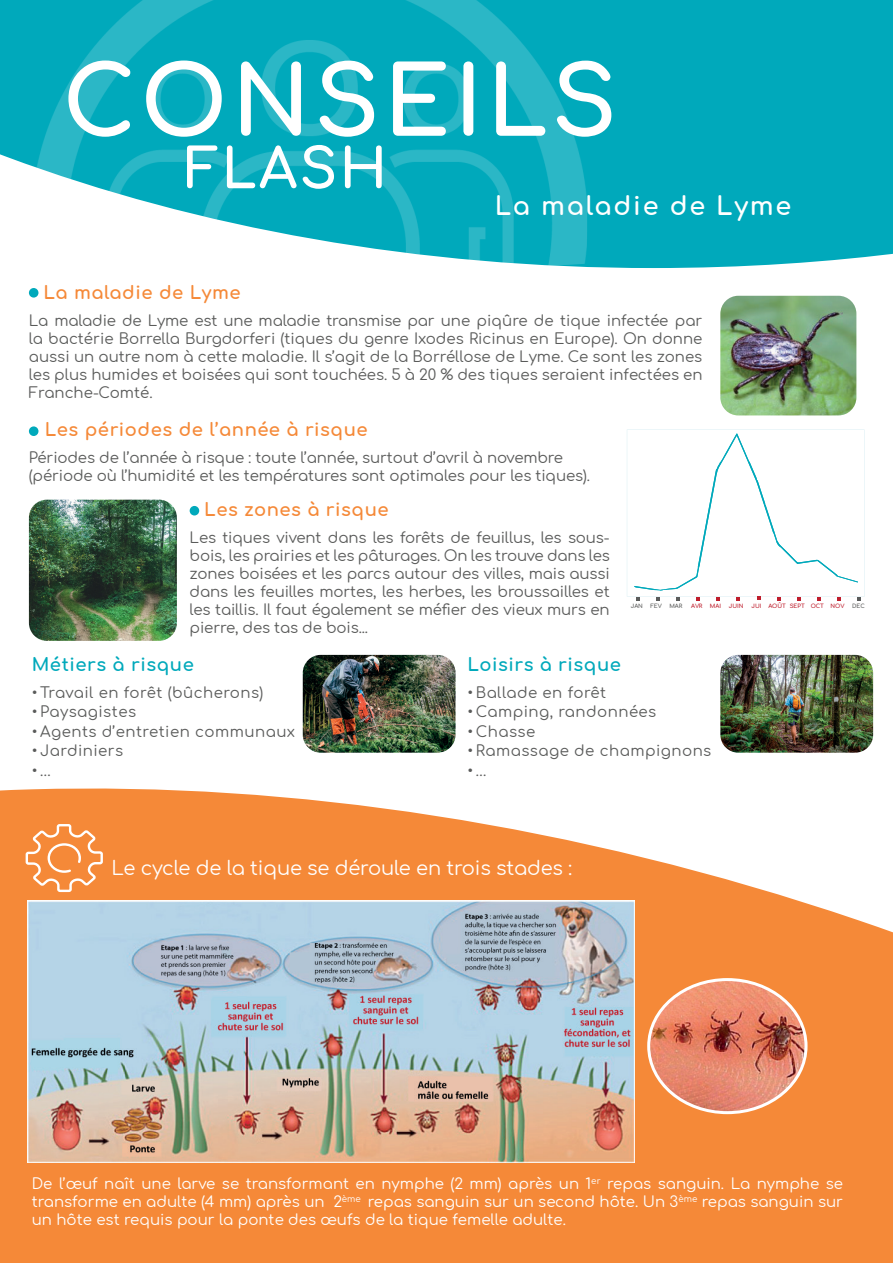
<style>
.page{position:relative;width:893px;height:1263px;background:#fff}
.page>*{position:absolute;margin:0;border:0;box-sizing:border-box;transform-origin:0 0}
.t1{font:700 95.1px "Comfortaa";letter-spacing:.04em;color:#fff}
.t2{font:700 54.75px "Comfortaa";letter-spacing:.04em;color:#fff}
.t3{font:700 25.5px "Comfortaa";letter-spacing:.07em;color:#fff}
.t4{font:19.5px "Comfortaa";letter-spacing:-.01em;color:#fff}
.t5{font:700 18px "Comfortaa";letter-spacing:.03em;color:#f58938}
.t6{font:700 18px "Comfortaa";letter-spacing:.03em;color:#00a9bb}
.t7{font:15px/18px "Comfortaa";letter-spacing:-.01em;color:#5a5b5a;text-align:justify}
.t8{font:15px/18px "Comfortaa";color:#fff;text-align:justify}
.t9{font:15px "Comfortaa";letter-spacing:.03em;color:#5a5b5a}
.t10{font:700 5.55px "Comfortaa";color:#be1d2c}
.t11{font:700 5.55px "Comfortaa";color:#5a5b5a}
</style>
<div class="page">
<svg style="left:0;top:788px;width:893px;height:475px;fill:#f58938"></svg>
<div style="left:190px;top:506px;width:9px;height:9px;background:#00a9bb;border-radius:50%"></div>
<div style="left:29px;top:426px;width:9px;height:10px;background:#00a9bb;border-radius:50%"></div>
<div style="left:29px;top:288px;width:9px;height:10px;background:#00a9bb;border-radius:50%"></div>
<img style="left:303px;top:655px;width:153px;height:98px">
<img style="left:720px;top:655px;width:153px;height:98px">
<img style="left:720px;top:296px;width:136px;height:119px">
<img style="left:27px;top:900px;width:607px;height:262px">
<svg style="left:627px;top:429px;width:238px;height:171px"></svg>
<img style="left:29px;top:500px;width:148px;height:141px">
<img style="left:649px;top:979px;width:157px;height:134px">
<div style="left:647px;top:978px;width:160px;height:136px;border:3px solid #fff;border-radius:50%"></div>
<svg style="left:24px;top:823px;width:80px;height:70px;background:#f69b57"></svg>
<div style="left:0;top:0;width:893px;height:268px;background:#00a9bb"></div>
<img style="left:32px;top:0;width:555px;height:268px">
<h1 class="t1" style="left:62px;top:14px;width:556px">CONSEILS</h1>
<h2 class="t2" style="left:185px;top:118px;width:204px">FLASH</h2>
<h3 class="t3" style="left:495px;top:183px;width:298px">La maladie de Lyme</h3>
<p class="t5" style="left:44px;top:275px;width:199px">La maladie de Lyme</p>
<p class="t7" style="left:29px;top:309px;width:675px">La maladie de Lyme est une maladie transmise par une piqûre de tique infectée par la bactérie Borrella Burgdorferi (tiques du genre Ixodes Ricinus en Europe). On donne aussi un autre nom à cette maladie. Il s’agit de la Borréllose de Lyme. Ce sont les zones les plus humides et boisées qui sont touchées. 5 à 20 % des tiques seraient infectées en Franche-Comté.</p>
<p class="t5" style="left:45px;top:413px;width:324px">Les périodes de l’année à risque</p>
<p class="t7" style="left:29px;top:446px;width:563px">Périodes de l’année à risque : toute l’année, surtout d’avril à novembre (période où l’humidité et les températures sont optimales pour les tiques).</p>
<p class="t5" style="left:204px;top:492px;width:186px">Les zones à risque</p>
<p class="t7" style="left:190px;top:526px;width:422px">Les tiques vivent dans les forêts de feuillus, les sous&shy;bois, les prairies et les pâturages. On les trouve dans les zones boisées et les parcs autour des villes, mais aussi dans les feuilles mortes, les herbes, les broussailles et les taillis. Il faut également se méfier des vieux murs en pierre, des tas de bois...</p>
<p class="t11" style="left:631px;top:601px;width:13px">JAN</p>
<p class="t11" style="left:650px;top:601px;width:13px">FEV</p>
<p class="t11" style="left:669px;top:601px;width:15px">MAR</p>
<p class="t10" style="left:691px;top:601px;width:13px">AVR</p>
<p class="t10" style="left:710px;top:601px;width:13px">MAI</p>
<p class="t10" style="left:729px;top:601px;width:16px">JUIN</p>
<p class="t10" style="left:752px;top:601px;width:94px">JUI AOÛT SEPT OCT NOV</p>
<p class="t11" style="left:852px;top:601px;width:14px">DEC</p>
<p class="t6" style="left:32px;top:648px;width:164px">Métiers à risque</p>
<p class="t9" style="left:32px;top:679px;width:233px">• Travail en forêt (bûcherons)</p>
<p class="t9" style="left:32px;top:698px;width:106px">• Paysagistes</p>
<p class="t9" style="left:32px;top:718px;width:265px">• Agents d’entretien communaux</p>
<p class="t9" style="left:32px;top:737px;width:93px">• Jardiniers</p>
<p class="t7" style="left:32px;top:759px;width:21px">•...</p>
<p class="t6" style="left:467px;top:648px;width:155px">Loisirs à risque</p>
<p class="t9" style="left:467px;top:679px;width:141px">• Ballade en forêt</p>
<p class="t9" style="left:467px;top:698px;width:190px">• Camping, randonnées</p>
<p class="t7" style="left:467px;top:720px;width:70px">• Chasse</p>
<p class="t9" style="left:467px;top:737px;width:246px">• Ramassage de champignons</p>
<p class="t7" style="left:467px;top:759px;width:21px">•...</p>
<h3 class="t4" style="left:111px;top:850px;width:462px">Le cycle de la tique se déroule en trois stades :</h3>
<p class="t8" style="left:32px;top:1172px;width:813px">De l’œuf naît une larve se transformant en nymphe (2 mm) après un 1<sup>er</sup> repas sanguin. La nymphe se transforme en adulte (4 mm) après un 2<sup>ème</sup> repas sanguin sur un second hôte. Un 3<sup>ème</sup> repas sanguin sur un hôte est requis pour la ponte des œufs de la tique femelle adulte.</p>
</div>
